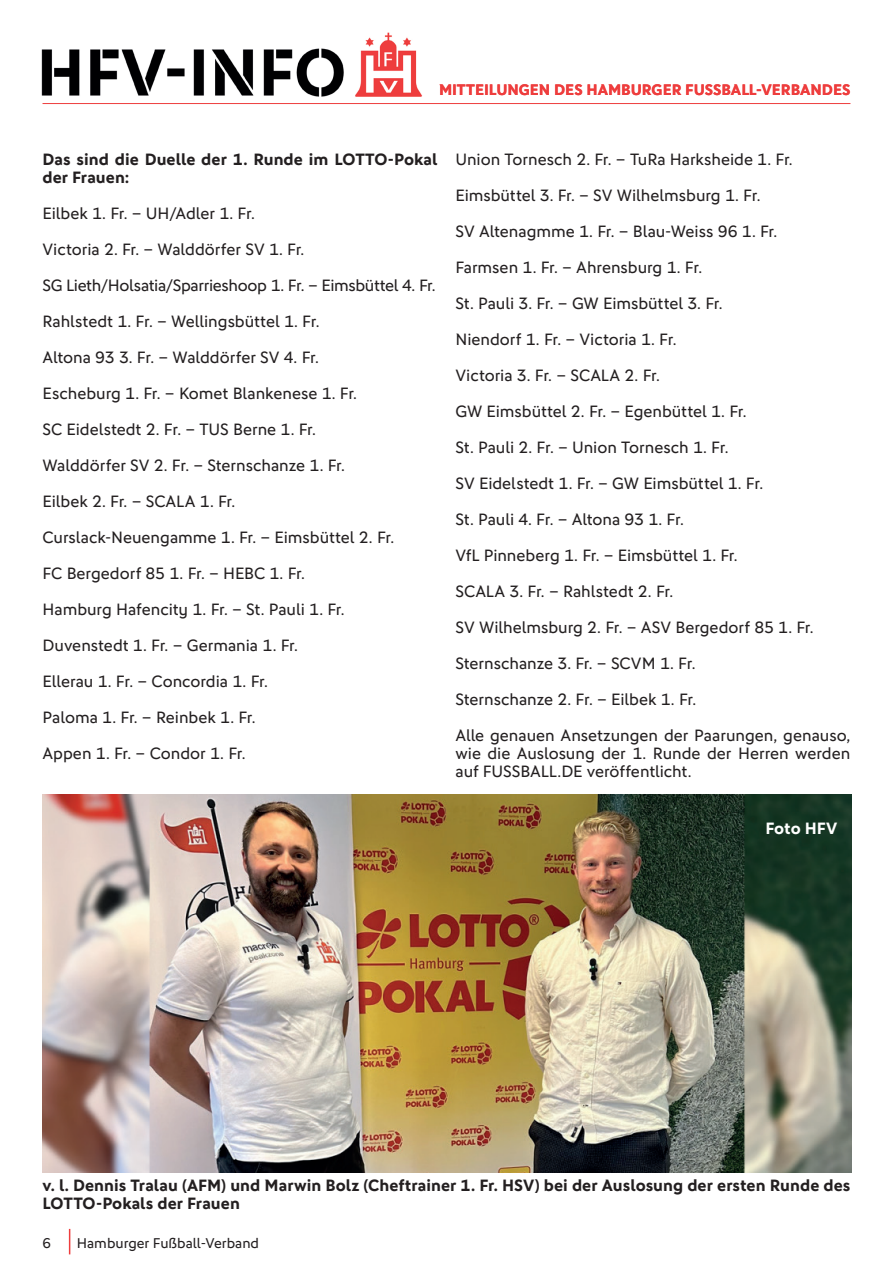
<style>
.page{position:relative;width:893px;height:1263px;background:#fff}
.page>*{position:absolute;margin:0;border:0;box-sizing:border-box;transform-origin:0 0}
.t1{font:16.5px/36px "DFB Sans";letter-spacing:-.005em;color:#231f20}
.t2{font:700 16.5px/18px "DFB Sans";color:#231f20}
.t3{font:700 16.5px "DFB Sans";letter-spacing:-.005em;color:#fff}
.t4{font:700 15.3px "DFB Sans";color:#ee3d3d}
.t5{font:14.25px "DFB Sans";color:#231f20}
</style>
<div class="page">
<svg style="left:69px;top:1229px;width:1px;height:25px"></svg>
<img style="left:41px;top:32px;width:381px;height:65px">
<hr style="left:43px;top:103px;width:807px;height:1px;background:#ee3d3d">
<img style="left:43px;top:795px;width:808px;height:378px">
<p class="t4" style="left:439px;top:80px;width:413px">MITTEILUNGEN DES HAMBURGER FUSSBALL-VERBANDES</p>
<p class="t2" style="left:43px;top:150px;width:396px">Das sind die Duelle der 1. Runde im LOTTO-Pokal der Frauen:</p>
<p class="t1" style="left:43px;top:195px;width:394px">Eilbek 1. Fr. – UH/Adler 1. Fr.<br>Victoria 2. Fr. – Walddörfer SV 1. Fr.<br>SG Lieth/Holsatia/Sparrieshoop 1. Fr. – Eimsbüttel 4. Fr.<br>Rahlstedt 1. Fr. – Wellingsbüttel 1. Fr.<br>Altona 93 3. Fr. – Walddörfer SV 4. Fr.<br>Escheburg 1. Fr. – Komet Blankenese 1. Fr.<br>SC Eidelstedt 2. Fr. – TUS Berne 1. Fr.<br>Walddörfer SV 2. Fr. – Sternschanze 1. Fr.<br>Eilbek 2. Fr. – SCALA 1. Fr.<br>Curslack-Neuengamme 1. Fr. – Eimsbüttel 2. Fr.<br>FC Bergedorf 85 1. Fr. – HEBC 1. Fr.<br>Hamburg Hafencity 1. Fr. – St. Pauli 1. Fr.<br>Duvenstedt 1. Fr. – Germania 1. Fr.<br>Ellerau 1. Fr. – Concordia 1. Fr.<br>Paloma 1. Fr. – Reinbek 1. Fr.<br>Appen 1. Fr. – Condor 1. Fr.</p>
<p class="t1" style="left:455px;top:141px;width:396px">Union Tornesch 2. Fr. – TuRa Harksheide 1. Fr.<br>Eimsbüttel 3. Fr. – SV Wilhelmsburg 1. Fr.<br>SV Altenagmme 1. Fr. – Blau-Weiss 96 1. Fr.<br>Farmsen 1. Fr. – Ahrensburg 1. Fr.<br>St. Pauli 3. Fr. – GW Eimsbüttel 3. Fr.<br>Niendorf 1. Fr. – Victoria 1. Fr.<br>Victoria 3. Fr. – SCALA 2. Fr.<br>GW Eimsbüttel 2. Fr. – Egenbüttel 1. Fr.<br>St. Pauli 2. Fr. – Union Tornesch 1. Fr.<br>SV Eidelstedt 1. Fr. – GW Eimsbüttel 1. Fr.<br>St. Pauli 4. Fr. – Altona 93 1. Fr.<br>VfL Pinneberg 1. Fr. – Eimsbüttel 1. Fr.<br>SCALA 3. Fr. – Rahlstedt 2. Fr.<br>SV Wilhelmsburg 2. Fr. – ASV Bergedorf 85 1. Fr.<br>Sternschanze 3. Fr. – SCVM 1. Fr.<br>Sternschanze 2. Fr. – Eilbek 1. Fr.<br>Alle genauen Ansetzungen der Paarungen, genauso,</p>
<p class="t1" style="left:455px;top:744px;width:396px;line-height:18px">wie die Auslosung der 1. Runde der Herren werden auf FUSSBALL.DE veröffentlicht.</p>
<p class="t3" style="left:765px;top:819px;width:74px">Foto HFV</p>
<p class="t2" style="left:43px;top:1176px;width:809px">v. l. Dennis Tralau (AFM) und Marwin Bolz (Cheftrainer 1. Fr. HSV) bei der Auslosung der ersten Runde des<br>LOTTO-Pokals der Frauen</p>
<p class="t5" style="left:43px;top:1235px;width:10px">6</p>
<p class="t5" style="left:77px;top:1235px;width:184px">Hamburger Fußball-Verband</p>
</div>
